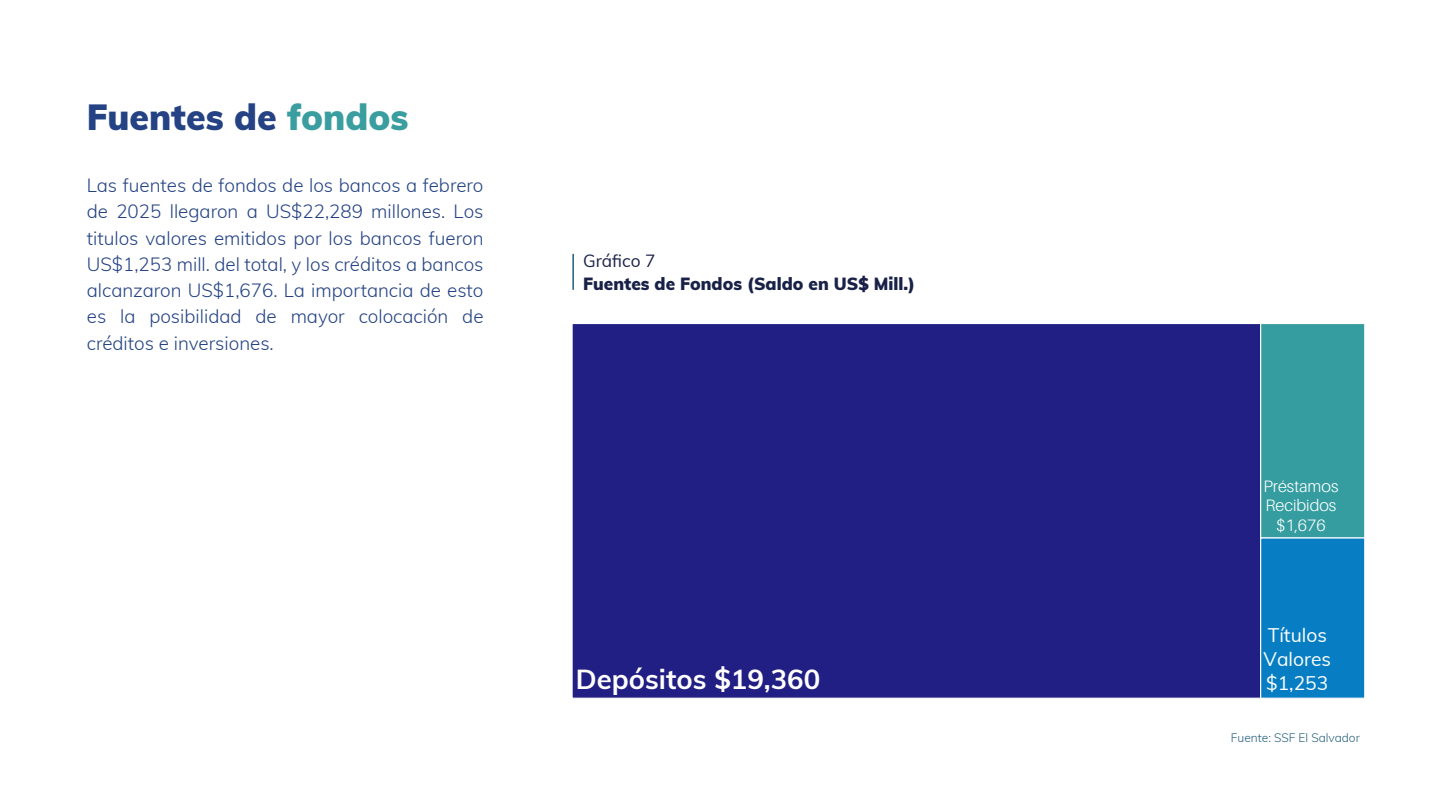
<style>
.page{position:relative;width:1440px;height:810px;background:#fff}
.page>*{position:absolute;margin:0;border:0;box-sizing:border-box;transform-origin:0 0}
.t1{font:900 35.62px "Mulish";color:#244284}
.t2{font:700 27.53px "Mulish";color:#fff}
.t3{font:19.27px/24.2px "Mulish";color:#fff}
.t4{font:300 18.75px/26.2px "Mulish";color:#244284;text-align:justify}
.t5{font:900 17.25px "Mulish";color:#192147}
.t6{font:17.25px "Mulish";color:#192147}
.t7{font:300 16.5px/19.8px "Aileron";color:#fff;text-align:center}
.t8{font:300 12px "Mulish";color:#25607e}
.s1{color:#3a9d9f}
</style>
<div class="page">
<svg style="left:572px;top:324px;width:793px;height:375px;background:#232f8a"></svg>
<h1 class="t1" style="left:87px;top:91px;width:323px">Fuentes de <span class="s1">fondos</span></h1>
<p class="t4" style="left:87px;top:171px;width:398px">Las fuentes de fondos de los bancos a febrero de 2025 llegaron a US$22,289 millones. Los titulos valores emitidos por los bancos fueron US$1,253 mill. del total, y los créditos a bancos alcanzaron US$1,676. La importancia de esto es la posibilidad de mayor colocación de créditos e inversiones.</p>
<p class="t6" style="left:583px;top:248px;width:74px">Gráfico 7</p>
<p class="t5" style="left:583px;top:271px;width:333px">Fuentes de Fondos (Saldo en US$ Mill.)</p>
<h2 class="t2" style="left:576px;top:659px;width:246px">Depósitos $19,360</h2>
<p class="t7" style="left:1264px;top:476px;width:76px">Préstamos<br>Recibidos $1,676</p>
<p class="t3" style="left:1264px;top:622px;width:69px">Títulos<br>Valores $1,253</p>
<p class="t8" style="left:1231px;top:729px;width:130px">Fuente: SSF El Salvador</p>
</div>
